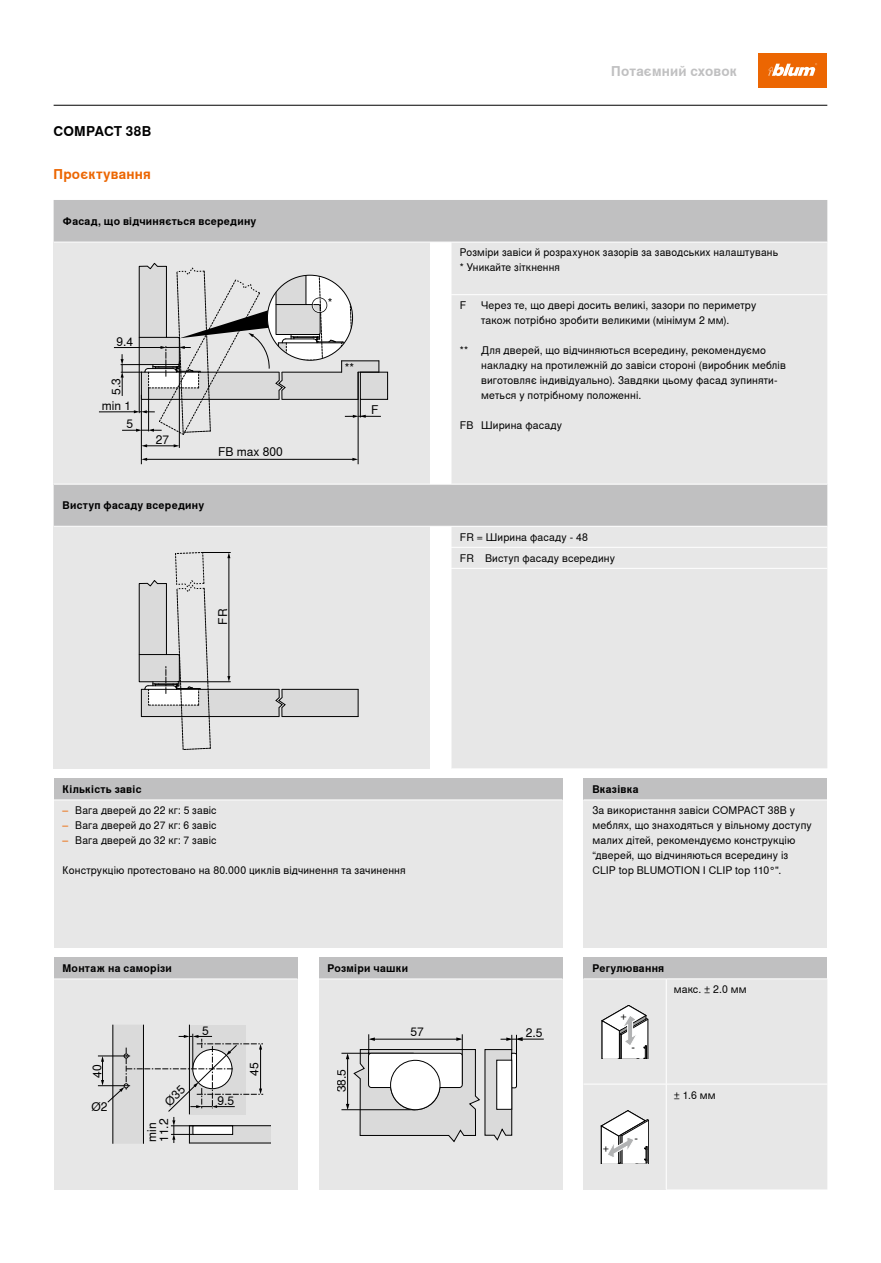
<style>
.page{position:relative;width:881px;height:1263px;background:#fff}
.page>*{position:absolute;margin:0;border:0;box-sizing:border-box;transform-origin:0 0}
._09_Tech_Head_33K_Bold_Right{font:700 13.5px "Nimbus Sans Global";letter-spacing:.015em;color:#c0c0c1}
._09_Tech_Subhead_Orange_Bold{font:700 13.5px "Nimbus Sans Global";letter-spacing:.015em;color:#ec6602}
._09_Tech_Head_Black_Bold_Right{font:700 13.5px "Nimbus Sans Global";letter-spacing:.015em;color:#000}
.t1{font:12px/12px "Nimbus Sans Global";color:#000}
.t2{font:10.8px "Nimbus Sans Global";color:#000}
._07_Table_Copy_Black_Regular_Left{font:10.5px/15px "Nimbus Sans Global";letter-spacing:.015em;color:#000}
.TABLE_07_Copy_Black_left{font:10.5px/15px "Nimbus Sans Global";letter-spacing:.015em;color:#000}
._07_Table_Head_Black_Bold_Left{font:700 10.5px "Nimbus Sans Global";letter-spacing:.025em;color:#000}
._07_Table_Copy_Black_Regular_Left-2{font:700 10.5px "Nimbus Sans Global";letter-spacing:.025em;color:#000}
.TABLE_07_Head_Black_Bold_left{font:700 10.5px "Nimbus Sans Global";letter-spacing:.025em;color:#000}
.s1{color:#ec6602}
</style>
<div class="page">
<div style="left:758px;top:54px;width:69px;height:34px;background:#ec6602"></div>
<svg style="left:768px;top:63px;width:48px;height:13px"></svg>
<div style="left:54px;top:979px;width:243px;height:210px;background:#e7e7e7"></div>
<div style="left:189px;top:1126px;width:81px;height:17px;background:#dadada"></div>
<hr style="left:189px;top:1143px;width:81px;height:1px;background:#000">
<hr style="left:189px;top:1125px;width:81px;height:1px;background:#000">
<hr style="left:98px;top:1056px;width:32px;height:1px;background:#000">
<hr style="left:98px;top:1085px;width:32px;height:1px;background:#000">
<div style="left:318px;top:979px;width:244px;height:210px;background:#e7e7e7"></div>
<hr style="left:341px;top:1109px;width:74px;height:1px;background:#000">
<hr style="left:341px;top:1053px;width:72px;height:1px;background:#000">
<hr style="left:368px;top:1034px;width:1px;height:50px;background:#000">
<hr style="left:462px;top:1034px;width:1px;height:50px;background:#000">
<svg style="left:346px;top:1035px;width:197px;height:107px"></svg>
<div style="left:496px;top:1060px;width:15px;height:49px;background:#fff"></div>
<div style="left:496px;top:1060px;width:15px;height:49px;border:1px solid #000"></div>
<div style="left:583px;top:1084px;width:83px;height:105px;background:#e7e7e7"></div>
<svg style="left:600px;top:1110px;width:48px;height:53px;background:#d8d9d9"></svg>
<div style="left:583px;top:979px;width:83px;height:105px;background:#e7e7e7"></div>
<svg style="left:601px;top:1005px;width:46px;height:54px"></svg>
<div style="left:54px;top:526px;width:376px;height:242px;background:#e7e7e7"></div>
<svg style="left:139px;top:552px;width:220px;height:198px"></svg>
<div style="left:54px;top:779px;width:508px;height:21px;background:#c0c0c1"></div>
<div style="left:54px;top:800px;width:508px;height:147px;background:#e7e7e7"></div>
<hr style="left:54px;top:799px;width:508px;height:1px;background:#fff">
<div style="left:583px;top:779px;width:244px;height:21px;background:#c0c0c1"></div>
<div style="left:583px;top:800px;width:244px;height:147px;background:#e7e7e7"></div>
<hr style="left:583px;top:799px;width:244px;height:1px;background:#fff">
<div style="left:583px;top:958px;width:244px;height:21px;background:#c0c0c1"></div>
<div style="left:667px;top:979px;width:160px;height:210px;background:#e7e7e7"></div>
<hr style="left:583px;top:978px;width:83px;height:1px;background:#fff">
<hr style="left:666px;top:978px;width:161px;height:1px;background:#fff">
<hr style="left:665px;top:979px;width:1px;height:105px;background:#fff">
<hr style="left:665px;top:1084px;width:1px;height:105px;background:#fff">
<hr style="left:583px;top:1084px;width:83px;height:1px;background:#fff">
<hr style="left:666px;top:1084px;width:161px;height:1px;background:#fff">
<div style="left:54px;top:958px;width:243px;height:21px;background:#c0c0c1"></div>
<hr style="left:54px;top:978px;width:243px;height:1px;background:#fff">
<div style="left:318px;top:958px;width:244px;height:21px;background:#c0c0c1"></div>
<hr style="left:318px;top:978px;width:244px;height:1px;background:#fff">
<svg style="left:54px;top:200px;width:773px;height:326px;background:#d2d2d3"></svg>
<svg style="left:451px;top:243px;width:376px;height:525px;background:#e4e4e4"></svg>
<svg style="left:450px;top:243px;width:1px;height:20px"></svg>
<hr style="left:450px;top:263px;width:1px;height:31px;background:#fff">
<hr style="left:450px;top:295px;width:1px;height:189px;background:#fff">
<hr style="left:450px;top:294px;width:377px;height:1px;background:#fff">
<hr style="left:54px;top:484px;width:397px;height:1px;background:#fff">
<hr style="left:451px;top:484px;width:376px;height:1px;background:#fff">
<hr style="left:54px;top:526px;width:397px;height:1px;background:#fff">
<hr style="left:451px;top:526px;width:376px;height:1px;background:#fff">
<hr style="left:450px;top:547px;width:377px;height:1px;background:#fff">
<hr style="left:450px;top:568px;width:377px;height:1px;background:#fff">
<hr style="left:54px;top:242px;width:397px;height:1px;background:#fff">
<hr style="left:451px;top:242px;width:376px;height:1px;background:#fff">
<hr style="left:54px;top:105px;width:773px;height:1px;background:#000">
<svg style="left:101px;top:1025px;width:162px;height:119px"></svg>
<p class="_09_Tech_Head_Black_Bold_Right" style="left:54px;top:124px;width:99px">COMPACT 38B</p>
<p class="_09_Tech_Subhead_Orange_Bold" style="left:54px;top:166px;width:99px">Проєктування</p>
<p class="_07_Table_Head_Black_Bold_Left" style="left:63px;top:215px;width:195px">Фасад, що відчиняється всередину</p>
<p class="t1" style="left:116px;top:336px;width:18px">9.4</p>
<p class="t1" style="left:110px;top:395px;width:18px;rotate:-90deg">5.3</p>
<p class="t1" style="left:102px;top:400px;width:31px">min 1</p>
<p class="t1" style="left:126px;top:418px;width:8px">5</p>
<p class="t1" style="left:156px;top:434px;width:15px">27</p>
<p class="t1" style="left:218px;top:446px;width:66px">FB max 800</p>
<p class="_07_Table_Head_Black_Bold_Left" style="left:63px;top:499px;width:143px">Виступ фасаду всередину</p>
<p class="t1" style="left:217px;top:625px;width:17px;rotate:-90deg">FR</p>
<p class="t1" style="left:328px;top:296px;width:6px">*</p>
<p class="t1" style="left:344px;top:362px;width:11px">**</p>
<p class="t1" style="left:371px;top:404px;width:9px">F</p>
<p class="_09_Tech_Head_33K_Bold_Right" style="left:611px;top:63px;width:128px">Потаємний сховок</p>
<p class="_07_Table_Copy_Black_Regular_Left" style="left:460px;top:245px;width:319px">Розміри завіси й розрахунок зазорів за заводських налаштувань</p>
<p class="_07_Table_Copy_Black_Regular_Left" style="left:460px;top:260px;width:101px">* Уникайте зіткнення</p>
<p class="_07_Table_Copy_Black_Regular_Left" style="left:460px;top:298px;width:8px">F</p>
<p class="_07_Table_Copy_Black_Regular_Left" style="left:481px;top:298px;width:276px">Через те, що двері досить великі, зазори по периметру також потрібно зробити великими (мінімум 2 мм).</p>
<p class="_07_Table_Copy_Black_Regular_Left" style="left:481px;top:343px;width:306px;text-indent:-21px">** Для дверей, що відчиняються всередину, рекомендуємо накладку на протилежній до завіси стороні (виробник меблів виготовляє індивідуально). Завдяки цьому фасад зупиняти&shy;меться у потрібному положенні.</p>
<p class="_07_Table_Copy_Black_Regular_Left" style="left:460px;top:418px;width:103px">FB Ширина фасаду</p>
<p class="_07_Table_Copy_Black_Regular_Left" style="left:460px;top:529px;width:129px">FR = Ширина фасаду - 48</p>
<p class="_07_Table_Copy_Black_Regular_Left" style="left:485px;top:550px;width:131px">Виступ фасаду всередину</p>
<p class="_07_Table_Copy_Black_Regular_Left" style="left:460px;top:550px;width:15px">FR</p>
<p class="_07_Table_Copy_Black_Regular_Left-2" style="left:63px;top:783px;width:80px">Кількість завіс</p>
<p class="_07_Table_Copy_Black_Regular_Left-2" style="left:592px;top:783px;width:48px">Вказівка</p>
<p class="_07_Table_Copy_Black_Regular_Left" style="left:63px;top:803px;width:155px"><span class="s1">–</span> Вага дверей до 22 кг: 5 завіс</p>
<p class="_07_Table_Copy_Black_Regular_Left" style="left:63px;top:818px;width:155px"><span class="s1">–</span> Вага дверей до 27 кг: 6 завіс</p>
<p class="_07_Table_Copy_Black_Regular_Left" style="left:63px;top:833px;width:155px"><span class="s1">–</span> Вага дверей до 32 кг: 7 завіс</p>
<p class="_07_Table_Copy_Black_Regular_Left" style="left:63px;top:863px;width:344px">Конструкцію протестовано на 80.000 циклів відчинення та зачинення</p>
<p class="TABLE_07_Head_Black_Bold_left" style="left:63px;top:962px;width:111px">Монтаж на саморізи</p>
<p class="TABLE_07_Head_Black_Bold_left" style="left:327px;top:962px;width:82px">Розміри чашки</p>
<p class="t1" style="left:202px;top:1025px;width:8px">5</p>
<p class="t1" style="left:410px;top:1026px;width:15px">57</p>
<p class="t1" style="left:525px;top:1027px;width:18px">2.5</p>
<p class="t1" style="left:91px;top:1077px;width:15px;rotate:-90deg">40</p>
<p class="t1" style="left:248px;top:1075px;width:15px;rotate:-90deg">45</p>
<p class="t1" style="left:335px;top:1092px;width:24px;rotate:-90deg">38.5</p>
<p class="t1" style="left:92px;top:1100px;width:18px">Ø2</p>
<p class="t1" style="left:217px;top:1095px;width:18px">9.5</p>
<p class="t1" style="left:146px;top:1142px;width:25px;rotate:-90deg">min<br>11.2</p>
<p class="TABLE_07_Copy_Black_left" style="left:592px;top:803px;width:221px">За використання завіси COMPACT 38B у меблях, що знаходяться у вільному доступу малих дітей, рекомендуємо конструкцію “дверей, що відчиняються всередину із CLIP top BLUMOTION I CLIP top 110°".</p>
<p class="_07_Table_Copy_Black_Regular_Left-2" style="left:592px;top:962px;width:73px">Регулювання</p>
<p class="t2" style="left:620px;top:1010px;width:8px">+</p>
<p class="TABLE_07_Copy_Black_left" style="left:673px;top:982px;width:74px">макс. ± 2.0 мм</p>
<p class="t2" style="left:631px;top:1041px;width:5px">-</p>
<p class="t2" style="left:602px;top:1142px;width:8px">+</p>
<p class="t2" style="left:634px;top:1132px;width:5px">-</p>
<p class="TABLE_07_Copy_Black_left" style="left:673px;top:1087px;width:43px">± 1.6 мм</p>
</div>
